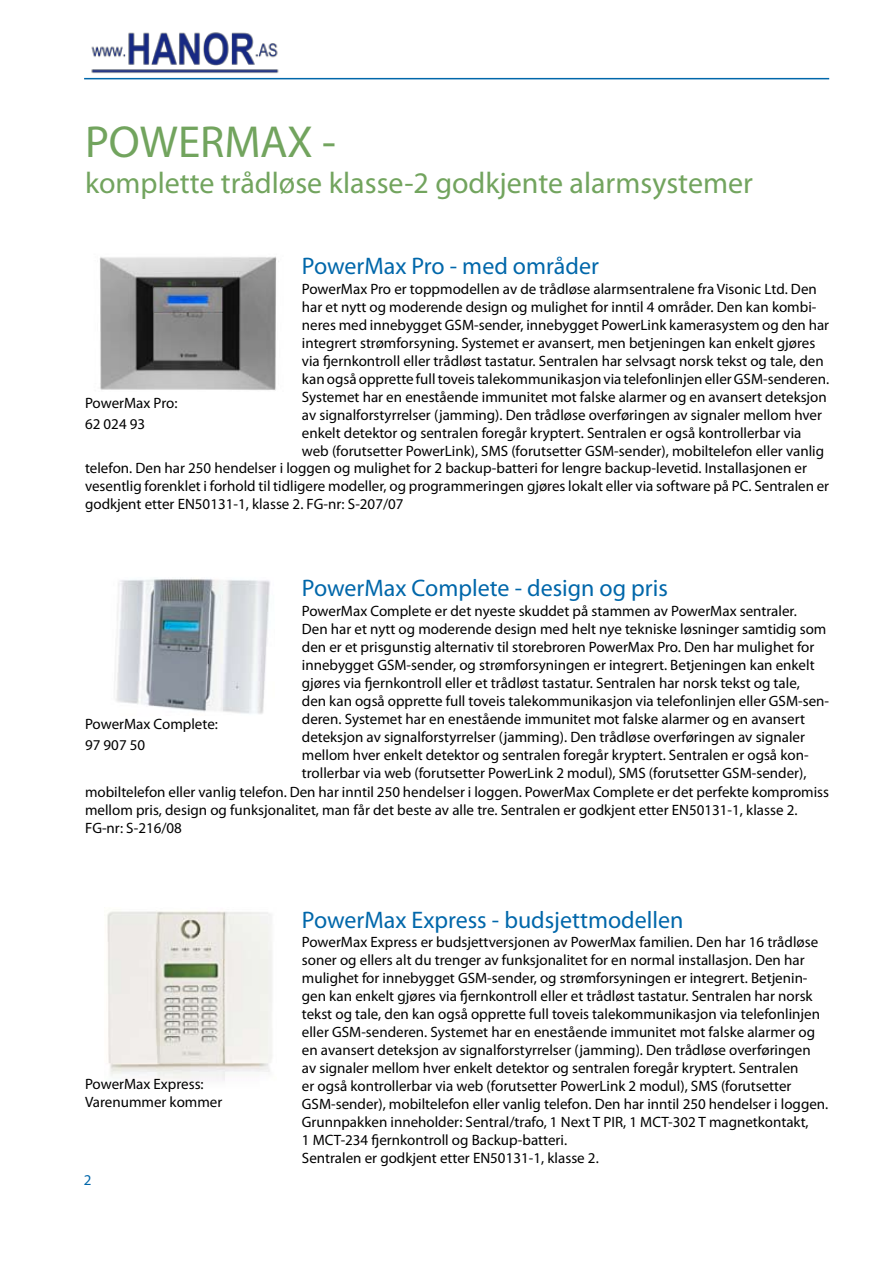
<style>
.page{position:relative;width:893px;height:1263px;background:#fff}
.page>*{position:absolute;margin:0;border:0;box-sizing:border-box;transform-origin:0 0}
.t1{font:45px "Myriad Pro";color:#72a45e}
.t2{font:30px "Myriad Pro";color:#72a45e}
.t3{font:24px "Myriad Pro";color:#0067aa}
.t4{font:15px/18px "Myriad Pro";color:#000}
.t5{font:15px "Myriad Pro";color:#0067aa}
</style>
<div class="page">
<hr style="left:84px;top:78px;width:745px;height:1px;background:#0067aa">
<img style="left:85px;top:32px;width:200px;height:46px">
<img style="left:99px;top:256px;width:180px;height:134px">
<img style="left:116px;top:579px;width:154px;height:135px">
<img style="left:107px;top:911px;width:165px;height:170px">
<h1 class="t1" style="left:85px;top:114px;width:253px">POWERMAX -</h1>
<h2 class="t2" style="left:85px;top:164px;width:669px">komplette trådløse klasse-2 godkjente alarmsystemer</h2>
<p class="t4" style="left:85px;top:392px;width:94px;line-height:21px">PowerMax Pro:<br>62 024 93</p>
<h3 class="t3" style="left:302px;top:251px;width:298px">PowerMax Pro - med områder</h3>
<p class="t4" style="left:302px;top:279px;width:529px">PowerMax Pro er toppmodellen av de trådløse alarmsentralene fra Visonic Ltd. Den har et nytt og moderende design og mulighet for inntil 4 områder. Den kan kombi&shy;neres med innebygget GSM-sender, innebygget PowerLink kamerasystem og den har integrert strømforsyning. Systemet er avansert, men betjeningen kan enkelt gjøres via fjernkontroll eller trådløst tastatur. Sentralen har selvsagt norsk tekst og tale, den kan også opprette full toveis talekommunikasjon via telefonlinjen eller GSM-senderen.<br>Systemet har en enestående immunitet mot falske alarmer og en avansert deteksjon av signalforstyrrelser (jamming). Den trådløse overføringen av signaler mellom hver enkelt detektor og sentralen foregår kryptert. Sentralen er også kontrollerbar via web (forutsetter PowerLink), SMS (forutsetter GSM-sender), mobiltelefon eller vanlig</p>
<p class="t4" style="left:85px;top:459px;width:746px">telefon. Den har 250 hendelser i loggen og mulighet for 2 backup-batteri for lengre backup-levetid. Installasjonen er vesentlig forenklet i forhold til tidligere modeller, og programmeringen gjøres lokalt eller via software på PC. Sentralen er godkjent etter EN50131-1, klasse 2. FG-nr: S-207/07</p>
<h3 class="t3" style="left:302px;top:573px;width:368px">PowerMax Complete - design og pris</h3>
<p class="t4" style="left:302px;top:601px;width:496px">PowerMax Complete er det nyeste skuddet på stammen av PowerMax sentraler.</p>
<p class="t4" style="left:302px;top:619px;width:526px">Den har et nytt og moderende design med helt nye tekniske løsninger samtidig som</p>
<p class="t4" style="left:302px;top:637px;width:514px">den er et prisgunstig alternativ til storebroren PowerMax Pro. Den har mulighet for</p>
<p class="t4" style="left:302px;top:655px;width:514px">innebygget GSM-sender, og strømforsyningen er integrert. Betjeningen kan enkelt</p>
<p class="t4" style="left:302px;top:673px;width:499px">gjøres via fjernkontroll eller et trådløst tastatur. Sentralen har norsk tekst og tale,</p>
<p class="t4" style="left:302px;top:691px;width:529px">den kan også opprette full toveis talekommunikasjon via telefonlinjen eller GSM-sen-</p>
<p class="t4" style="left:302px;top:709px;width:505px">deren. Systemet har en enestående immunitet mot falske alarmer og en avansert</p>
<p class="t4" style="left:302px;top:727px;width:504px">deteksjon av signalforstyrrelser (jamming). Den trådløse overføringen av signaler</p>
<p class="t4" style="left:302px;top:745px;width:508px">mellom hver enkelt detektor og sentralen foregår kryptert. Sentralen er også kon-</p>
<p class="t4" style="left:302px;top:763px;width:506px">trollerbar via web (forutsetter PowerLink 2 modul), SMS (forutsetter GSM-sender),</p>
<p class="t4" style="left:85px;top:782px;width:746px">mobiltelefon eller vanlig telefon. Den har inntil 250 hendelser i loggen. PowerMax Complete er det perfekte kompromiss</p>
<p class="t4" style="left:85px;top:800px;width:714px">mellom pris, design og funksjonalitet, man får det beste av alle tre. Sentralen er godkjent etter EN50131-1, klasse 2.</p>
<p class="t4" style="left:85px;top:818px;width:98px">FG-nr: S-216/08</p>
<p class="t4" style="left:85px;top:713px;width:134px;line-height:21px">PowerMax Complete:<br>97 907 50</p>
<p class="t4" style="left:85px;top:1074px;width:139px">PowerMax Express:<br>Varenummer kommer</p>
<p class="t5" style="left:84px;top:1171px;width:9px">2</p>
<h3 class="t3" style="left:302px;top:905px;width:383px">PowerMax Express - budsjettmodellen</h3>
<p class="t4" style="left:302px;top:933px;width:528px">PowerMax Express er budsjettversjonen av PowerMax familien. Den har 16 trådløse soner og ellers alt du trenger av funksjonalitet for en normal installasjon. Den har mulighet for innebygget GSM-sender, og strømforsyningen er integrert. Betjenin&shy;gen kan enkelt gjøres via fjernkontroll eller et trådløst tastatur. Sentralen har norsk tekst og tale, den kan også opprette full toveis talekommunikasjon via telefonlinjen eller GSM-senderen. Systemet har en enestående immunitet mot falske alarmer og en avansert deteksjon av signalforstyrrelser (jamming). Den trådløse overføringen av signaler mellom hver enkelt detektor og sentralen foregår kryptert. Sentralen<br>er også kontrollerbar via web (forutsetter PowerLink 2 modul), SMS (forutsetter GSM-sender), mobiltelefon eller vanlig telefon. Den har inntil 250 hendelser i loggen.<br>Grunnpakken inneholder: Sentral/trafo, 1 Next T PIR, 1 MCT-302 T magnetkontakt,<br>1 MCT-234 fjernkontroll og Backup-batteri.<br>Sentralen er godkjent etter EN50131-1, klasse 2.</p>
</div>
